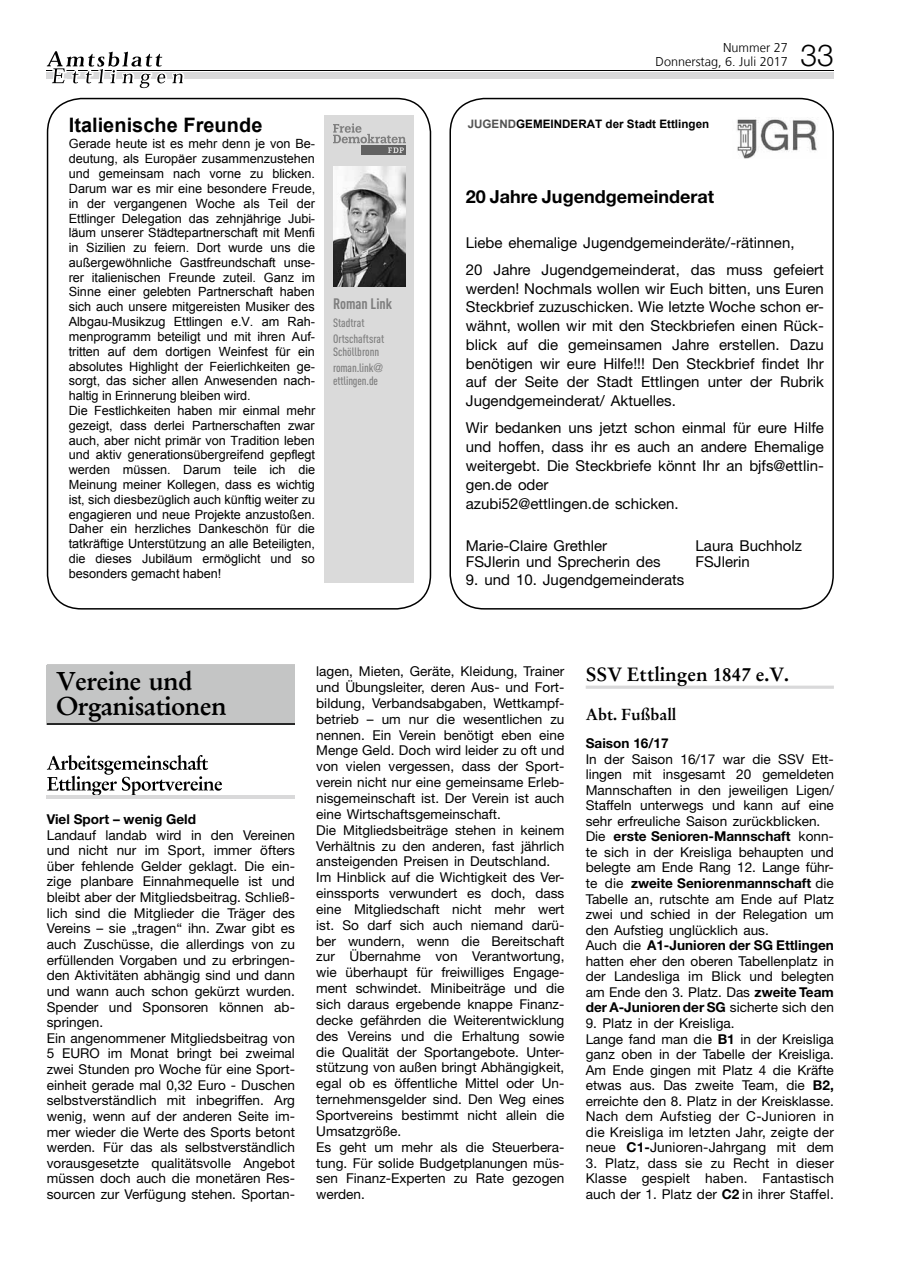
<style>
.page{position:relative;width:902px;height:1280px;background:#fff}
.page>*{position:absolute;margin:0;border:0;box-sizing:border-box;transform-origin:0 0}
.t1{font:300 30.3px "Helvetica Neue";color:#000}
.t2{font:700 25.65px/25.5px "Garamond Stempel BQ";color:#000}
.t3{font:700 19.95px "Arial";letter-spacing:.005em;color:#000}
.t4{font:700 19.2px "Stempel Garamond";color:#000}
.t5{font:700 18px "Helvetica Neue";color:#000}
.t6{font:700 16.05px "Stempel Garamond";color:#000}
.t7{font:15px/18.8px "Helvetica Neue";color:#000}
.t8{font:700 15px "DIN Cond";color:#7e7e7e}
.t9{font:13.65px/15.6px "Helvetica Neue";color:#000}
.t10{font:700 13.65px "Helvetica Neue";color:#000}
.t11{font:12.75px/14.9px "Arial";letter-spacing:-.005em;color:#000}
.t12{font:300 12.75px/14.7px "Frutiger";color:#000;text-align:right}
.t13{font:500 12px/15.6px "DIN Cond";color:#7e7e7e}
.t14{font:700 11.55px "Arial";color:#000}
.t15{font:8.1px "Arial";color:#000}
.t16{font:700 8.1px "Arial";color:#000}
.s1{font-family:"Helvetica";font-weight:300}
.s2{color:#535353}
.s3{font-weight:700}
</style>
<div class="page">
<hr style="left:47px;top:70px;width:786px;height:1px;background:#000">
<div style="left:47px;top:73px;width:786px;height:6px;background:#d9d9da"></div>
<svg style="left:47px;top:51px;width:140px;height:75px"></svg>
<hr style="left:47px;top:665px;width:248px;height:1px;background:#000">
<div style="left:47px;top:666px;width:248px;height:59px;background:#c4c5c5"></div>
<hr style="left:47px;top:723px;width:248px;height:2px;background:#000">
<svg style="left:47px;top:755px;width:175px;height:40px"></svg>
<hr style="left:47px;top:795px;width:248px;height:4px;background:#d9d9da">
<hr style="left:585px;top:686px;width:248px;height:3px;background:#d9d9da">
<div style="left:47px;top:98px;width:384px;height:512px;border:2px solid #000;border-radius:34px"></div>
<div style="left:324px;top:115px;width:90px;height:468px;background:#dadada"></div>
<img style="left:333px;top:166px;width:73px;height:120px">
<div style="left:361px;top:145px;width:45px;height:10px;background:#616161"></div>
<svg style="left:333px;top:124px;width:73px;height:29px"></svg>
<div style="left:449px;top:98px;width:384px;height:512px;border:2px solid #000;border-radius:34px"></div>
<img style="left:737px;top:118px;width:80px;height:40px">
<h3 class="t3" style="left:69px;top:112px;width:195px">Italienische Freunde</h3>
<p class="t11" style="left:69px;top:137px;width:248px">Gerade heute ist es mehr denn je von Be&shy;deutung, als Europäer zusammenzustehen und gemeinsam nach vorne zu blicken.<br>Darum war es mir eine besondere Freude, in der vergangenen Woche als Teil der Ettlinger Delegation das zehnjährige Jubi&shy;läum unserer Städtepartnerschaft mit Menfi in Sizilien zu feiern. Dort wurde uns die außergewöhnliche Gastfreundschaft unse&shy;rer italienischen Freunde zuteil. Ganz im Sinne einer gelebten Partnerschaft haben sich auch unsere mitgereisten Musiker des Albgau-Musikzug Ettlingen e.V. am Rah&shy;menprogramm beteiligt und mit ihren Auf&shy;tritten auf dem dortigen Weinfest für ein absolutes Highlight der Feierlichkeiten ge&shy;sorgt, das sicher allen Anwesenden nach&shy;haltig in Erinnerung bleiben wird.<br>Die Festlichkeiten haben mir einmal mehr gezeigt, dass derlei Partnerschaften zwar auch, aber nicht primär von Tradition leben und aktiv generationsübergreifend gepflegt werden müssen. Darum teile ich die Meinung meiner Kollegen, dass es wichtig ist, sich diesbezüglich auch künftig weiter zu engagieren und neue Projekte anzustoßen.<br>Daher ein herzliches Dankeschön für die tatkräftige Unterstützung an alle Beteiligten, die dieses Jubiläum ermöglicht und so besonders gemacht haben!</p>
<p class="t8" style="left:333px;top:295px;width:61px">Roman Link</p>
<p class="t13" style="left:333px;top:315px;width:53px">Stadtrat<br>Ortschaftsrat</p>
<p class="t13" style="left:333px;top:344px;width:51px">Schöllbronn roman.link<span class="s1">@</span></p>
<p class="t13" style="left:333px;top:373px;width:47px">ettlingen.de</p>
<p class="t12" style="left:655px;top:40px;width:134px">Nummer 27<br>Donnerstag, 6. Juli 2017</p>
<h1 class="t1" style="left:800px;top:37px;width:35px">33</h1>
<p class="t14" style="left:467px;top:117px;width:243px"><span class="s2">JUGEND</span>GEMEINDERAT der Stadt Ettlingen</p>
<h3 class="t5" style="left:466px;top:186px;width:250px">20 Jahre Jugendgemeinderat</h3>
<p class="t7" style="left:466px;top:228px;width:359px;line-height:27.3px">Liebe ehemalige Jugendgemeinderäte/-rätinnen,<br>20 Jahre Jugendgemeinderat, das muss gefeiert</p>
<p class="t7" style="left:466px;top:279px;width:359px;text-align:justify">werden! Nochmals wollen wir Euch bitten, uns Euren Steckbrief zuzuschicken. Wie letzte Woche schon er&shy;wähnt, wollen wir mit den Steckbriefen einen Rück&shy;blick auf die gemeinsamen Jahre erstellen. Dazu benötigen wir eure Hilfe!!! Den Steckbrief findet Ihr auf der Seite der Stadt Ettlingen unter der Rubrik Jugendgemeinderat/ Aktuelles.</p>
<p class="t7" style="left:466px;top:418px;width:359px">Wir bedanken uns jetzt schon einmal für eure Hilfe und hoffen, dass ihr es auch an andere Ehemalige weitergebt. Die Steckbriefe könnt Ihr an bjfs@ettlin&shy;gen.de oder<br>azubi52@ettlingen.de schicken.</p>
<p class="t7" style="left:466px;top:536px;width:143px">Marie-Claire Grethler</p>
<p class="t7" style="left:695px;top:536px;width:108px">Laura Buchholz</p>
<p class="t7" style="left:466px;top:552px;width:196px">FSJlerin und Sprecherin des</p>
<p class="t7" style="left:466px;top:570px;width:220px">9. und 10. Jugendgemeinderats</p>
<p class="t16" style="left:467px;top:241px;width:173px">Öffentliche Sitzung des Jugendgemeinderats</p>
<p class="t15" style="left:467px;top:259px;width:226px">Zur nächsten öffentlichen Sitzung des Jugendgemeinderats am</p>
<p class="t16" style="left:585px;top:287px;width:96px">Dienstag, 11. Juli, 18 Uhr</p>
<p class="t15" style="left:467px;top:305px;width:327px">sind alle Jugendgemeinderäte in das Kinder- und Jugendzentrum Specht, Rohrackerweg 24</p>
<p class="t16" style="left:467px;top:351px;width:57px">Tagesordnung</p>
<p class="t15" style="left:481px;top:425px;width:68px">3. Jugendhearing</p>
<p class="t15" style="left:481px;top:444px;width:229px">4. Planung weiterer Projekte (Fußballturnier, Kinderfest etc.….)</p>
<p class="t15" style="left:481px;top:462px;width:68px">5. Verschiedenes</p>
<p class="t15" style="left:467px;top:499px;width:17px">gez.</p>
<p class="t7" style="left:695px;top:552px;width:56px">FSJlerin</p>
<h2 class="t2" style="left:56px;top:668px;width:171px">Vereine und<br>Organisationen</h2>
<p class="t10" style="left:47px;top:811px;width:151px">Viel Sport – wenig Geld</p>
<p class="t9" style="left:47px;top:827px;width:250px">Landauf landab wird in den Vereinen und nicht nur im Sport, immer öfters über fehlende Gelder geklagt. Die ein&shy;zige planbare Einnahmequelle ist und bleibt aber der Mitgliedsbeitrag. Schließ&shy;lich sind die Mitglieder die Träger des Vereins – sie „tragen“ ihn. Zwar gibt es auch Zuschüsse, die allerdings von zu erfüllenden Vorgaben und zu erbringen&shy;den Aktivitäten abhängig sind und dann und wann auch schon gekürzt wurden.<br>Spender und Sponsoren können ab&shy;springen.<br>Ein angenommener Mitgliedsbeitrag von 5 EURO im Monat bringt bei zweimal zwei Stunden pro Woche für eine Sport&shy;einheit gerade mal 0,32 Euro - Duschen selbstverständlich mit inbegriffen. Arg wenig, wenn auf der anderen Seite im&shy;mer wieder die Werte des Sports betont werden. Für das als selbstverständlich vorausgesetzte qualitätsvolle Angebot müssen doch auch die monetären Res&shy;sourcen zur Verfügung stehen. Sportan-</p>
<p class="t9" style="left:316px;top:663px;width:250px">lagen, Mieten, Geräte, Kleidung, Trainer und Übungsleiter, deren Aus- und Fort&shy;bildung, Verbandsabgaben, Wettkampf&shy;betrieb – um nur die wesentlichen zu nennen. Ein Verein benötigt eben eine Menge Geld. Doch wird leider zu oft und von vielen vergessen, dass der Sport&shy;verein nicht nur eine gemeinsame Erleb&shy;nisgemeinschaft ist. Der Verein ist auch eine Wirtschaftsgemeinschaft.<br>Die Mitgliedsbeiträge stehen in keinem Verhältnis zu den anderen, fast jährlich ansteigenden Preisen in Deutschland.<br>Im Hinblick auf die Wichtigkeit des Ver&shy;einssports verwundert es doch, dass eine Mitgliedschaft nicht mehr wert ist. So darf sich auch niemand darü&shy;ber wundern, wenn die Bereitschaft zur Übernahme von Verantwortung, wie überhaupt für freiwilliges Engage&shy;ment schwindet. Minibeiträge und die sich daraus ergebende knappe Finanz&shy;decke gefährden die Weiterentwicklung des Vereins und die Erhaltung sowie die Qualität der Sportangebote. Unter&shy;stützung von außen bringt Abhängigkeit, egal ob es öffentliche Mittel oder Un&shy;ternehmensgelder sind. Den Weg eines Sportvereins bestimmt nicht allein die Umsatzgröße.<br>Es geht um mehr als die Steuerbera&shy;tung. Für solide Budgetplanungen müs&shy;sen Finanz-Experten zu Rate gezogen werden.</p>
<h3 class="t4" style="left:585px;top:662px;width:205px">SSV Ettlingen 1847 e.V.</h3>
<p class="t6" style="left:585px;top:704px;width:92px">Abt. Fußball</p>
<p class="t10" style="left:585px;top:735px;width:84px">Saison 16/17</p>
<p class="t9" style="left:585px;top:751px;width:250px">In der Saison 16/17 war die SSV Ett&shy;lingen mit insgesamt 20 gemeldeten Mannschaften in den jeweiligen Ligen/ Staffeln unterwegs und kann auf eine sehr erfreuliche Saison zurückblicken.<br>Die <span class="s3">erste Senioren-Mannschaft</span> konn&shy;te sich in der Kreisliga behaupten und belegte am Ende Rang 12. Lange führ&shy;te die <span class="s3">zweite Seniorenmannschaft</span> die Tabelle an, rutschte am Ende auf Platz zwei und schied in der Relegation um den Aufstieg unglücklich aus.<br>Auch die <span class="s3">A1-Junioren der SG Ettlingen </span>hatten eher den oberen Tabellenplatz in der Landesliga im Blick und belegten am Ende den 3. Platz. Das <span class="s3">zweite Team der A-Junioren der SG</span> sicherte sich den</p>
<p class="t9" style="left:585px;top:1015px;width:250px">9. Platz in der Kreisliga.<br>Lange fand man die <span class="s3">B1</span> in der Kreisliga ganz oben in der Tabelle der Kreisliga.<br>Am Ende gingen mit Platz 4 die Kräfte etwas aus. Das zweite Team, die <span class="s3">B2, </span>erreichte den 8. Platz in der Kreisklasse.<br>Nach dem Aufstieg der C-Junioren in die Kreisliga im letzten Jahr, zeigte der neue <span class="s3">C1-</span>Junioren-Jahrgang mit dem</p>
<p class="t9" style="left:585px;top:1155px;width:250px;text-align:justify">3. Platz, dass sie zu Recht in dieser Klasse gespielt haben. Fantastisch auch der 1. Platz der <span class="s3">C2</span> in ihrer Staffel.</p>
</div>
